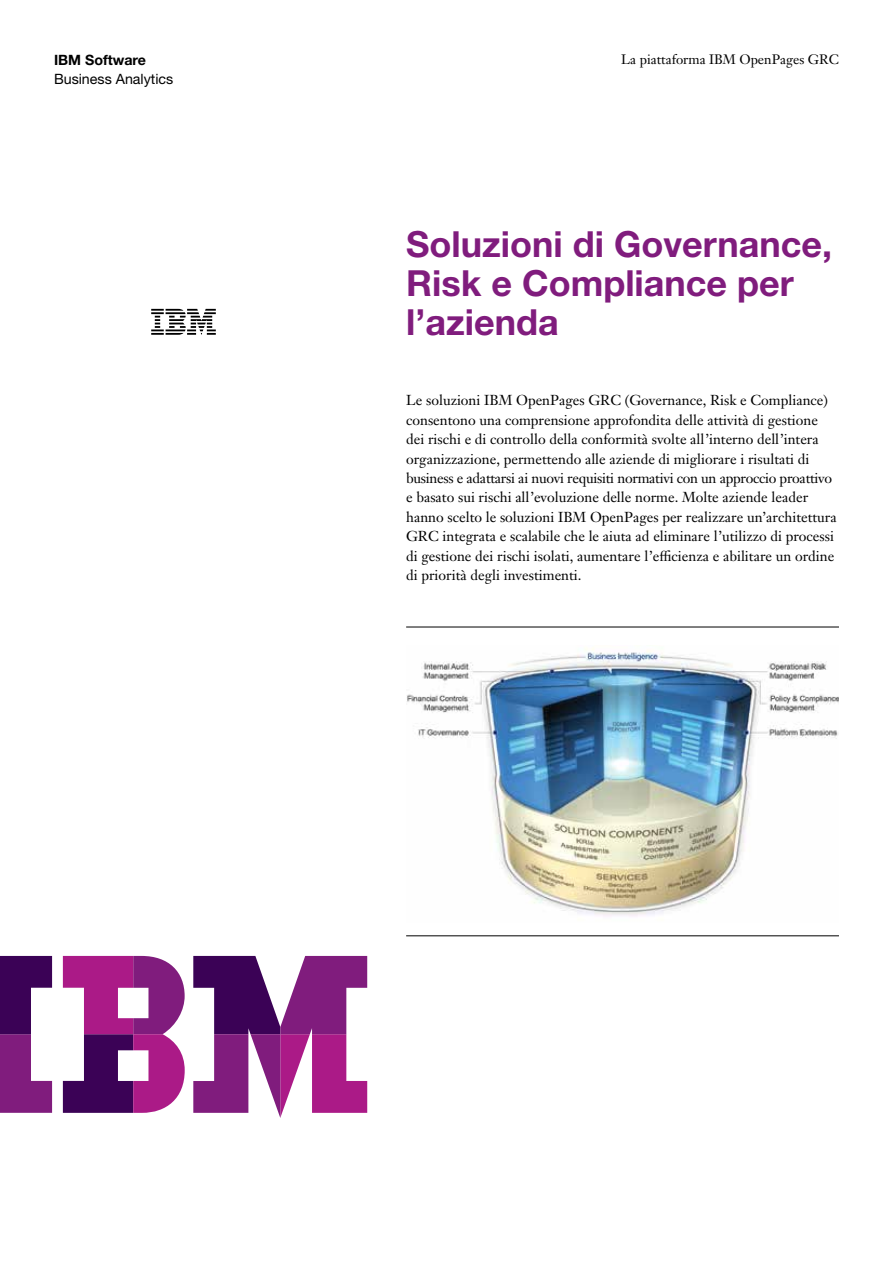
<style>
.page{position:relative;width:893px;height:1263px;background:#fff}
.page>*{position:absolute;margin:0;border:0;box-sizing:border-box;transform-origin:0 0}
.t1{font:700 36px/39px "Helvetica Neue";color:#801c7d}
.t2{font:14.25px/19.5px "Janson Text LT Pro";color:#000}
.t3{font:14.25px "Helvetica Neue";color:#000}
.t4{font:700 14.25px "Helvetica Neue";color:#000}
.t5{font:13.5px "Janson Text LT Pro";color:#000}
</style>
<div class="page">
<svg style="left:151px;top:309px;width:65px;height:26px"></svg>
<svg style="left:0;top:956px;width:52px;height:157px"></svg>
<svg style="left:193px;top:956px;width:174px;height:162px"></svg>
<svg style="left:63px;top:956px;width:122px;height:157px"></svg>
<img style="left:407px;top:648px;width:432px;height:269px">
<hr style="left:406px;top:627px;width:433px;height:1px;background:#000">
<hr style="left:406px;top:935px;width:433px;height:1px;background:#000">
<p class="t4" style="left:54px;top:51px;width:94px">IBM Software</p>
<p class="t5" style="left:621px;top:51px;width:219px">La piattaforma IBM OpenPages GRC</p>
<p class="t3" style="left:54px;top:71px;width:121px">Business Analytics</p>
<h1 class="t1" style="left:406px;top:224px;width:427px">Soluzioni di Governance,<br>Risk e Compliance per l’azienda</h1>
<p class="t2" style="left:406px;top:390px;width:432px">Le soluzioni IBM OpenPages GRC (Governance, Risk e Compliance) consentono una comprensione approfondita delle attività di gestione dei rischi e di controllo della conformità svolte all’interno dell’intera organizzazione, permettendo alle aziende di migliorare i risultati di business e adattarsi ai nuovi requisiti normativi con un approccio proattivo e basato sui rischi all’evoluzione delle norme. Molte aziende leader hanno scelto le soluzioni IBM OpenPages per realizzare un’architettura GRC integrata e scalabile che le aiuta ad eliminare l’utilizzo di processi di gestione dei rischi isolati, aumentare l’efficienza e abilitare un ordine di priorità degli investimenti.</p>
</div>
